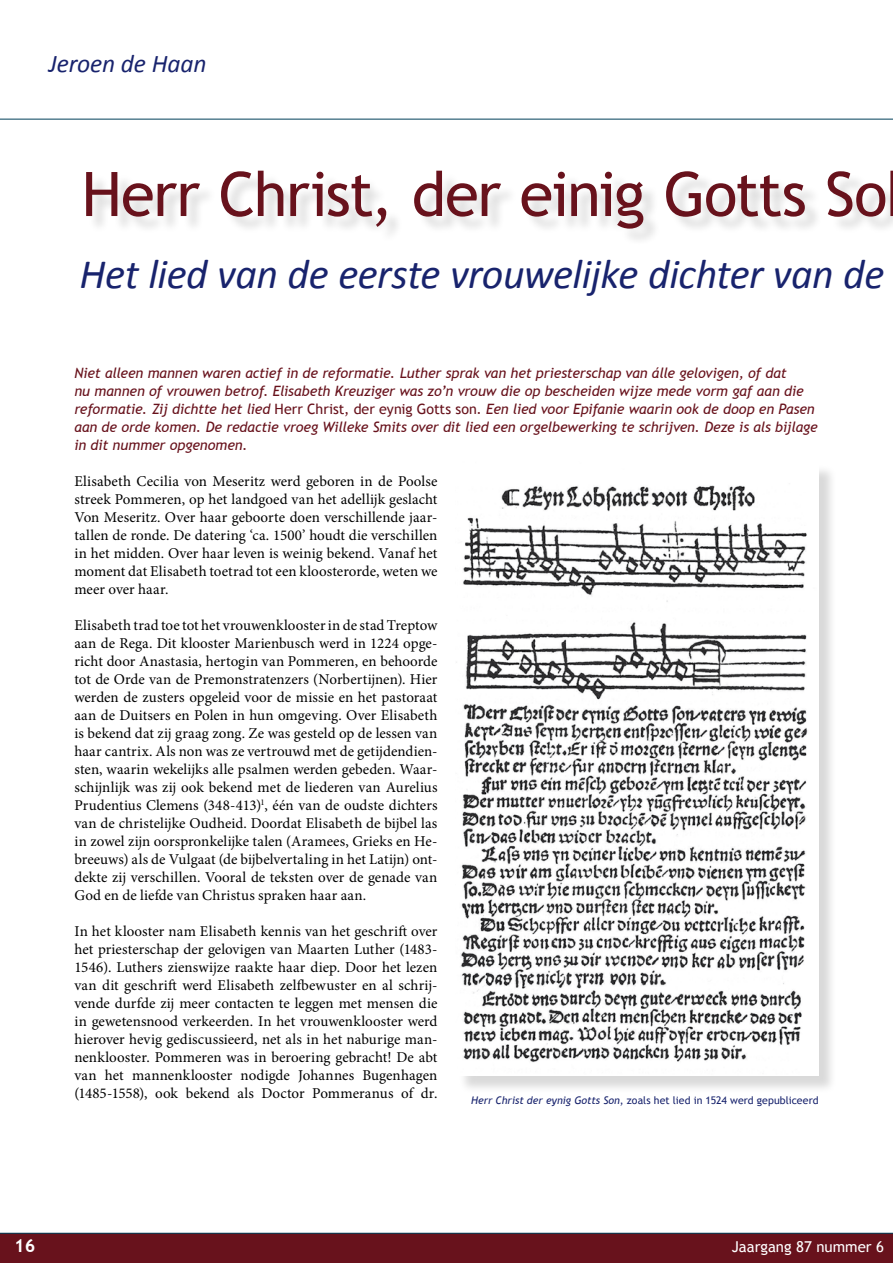
<style>
.page{position:relative;width:893px;height:1263px;background:#fff}
.page>*{position:absolute;margin:0;border:0;box-sizing:border-box;transform-origin:0 0}
.t1{font:61.5px "Trebuchet MS";letter-spacing:-.025em;color:#68121c}
.t2{font:italic 42px "Calibri";letter-spacing:-.015em;color:#18236d}
.t3{font:italic 25.5px "Calibri";letter-spacing:-.005em;color:#18236d}
.t4{font:700 18px "Trebuchet MS";color:#fff}
.t5{font:15px/18px "Minion Pro";letter-spacing:.005em;color:#000;text-align:justify}
.t6{font:15px "Trebuchet MS";color:#fff}
.t7{font:italic 14.25px/18px "Trebuchet MS";letter-spacing:-.01em;color:#68121c}
.t8{font:10.5px "Trebuchet MS";letter-spacing:.005em;color:#18236d}
.s1{font-style:normal}
.s2{font-style:italic}
</style>
<div class="page">
<div style="left:0;top:1233px;width:893px;height:30px;background:#68121c"></div>
<hr style="left:0;top:119px;width:893px;height:1px;background:#004059">
<div style="left:88px;top:173px;width:805px;height:74px;background:#000;opacity:.15"></div>
<div style="left:458px;top:464px;width:379px;height:629px;background:#000;opacity:.15"></div>
<img style="left:456px;top:464px;width:363px;height:611px">
<h3 class="t3" style="left:49px;top:48px;width:159px">Jeroen de Haan</h3>
<h1 class="t1" style="left:82px;top:158px;width:807px">Herr Christ, der einig Gotts So</h1>
<h2 class="t2" style="left:79px;top:248px;width:807px">Het lied van de eerste vrouwelijke dichter van de</h2>
<p class="t7" style="left:74px;top:364px;width:745px">Niet alleen mannen waren actief in de reformatie. Luther sprak van het priesterschap van álle gelovigen, of dat<br>nu mannen of vrouwen betrof. Elisabeth Kreuziger was zo’n vrouw die op bescheiden wijze mede vorm gaf aan die reformatie. Zij dichtte het lied <span class="s1">Herr Christ, der eynig Gotts son</span>. Een lied voor Epifanie waarin ook de doop en Pasen aan de orde komen. De redactie vroeg Willeke Smits over dit lied een orgelbewerking te schrijven. Deze is als bijlage in dit nummer opgenomen.</p>
<p class="t5" style="left:74px;top:472px;width:365px">Elisabeth Cecilia von Meseritz werd geboren in de Poolse streek Pommeren, op het landgoed van het adellijk geslacht Von Meseritz. Over haar geboorte doen verschillende jaar&shy;tallen de ronde. De datering ‘ca. 1500’ houdt die verschillen in het midden. Over haar leven is weinig bekend. Vanaf het moment dat Elisabeth toetrad tot een kloosterorde, weten we meer over haar.</p>
<p class="t5" style="left:74px;top:616px;width:365px">Elisabeth trad toe tot het vrouwenklooster in de stad Treptow aan de Rega. Dit klooster Marienbusch werd in 1224 opge&shy;richt door Anastasia, hertogin van Pommeren, en behoorde tot de Orde van de Premonstratenzers (Norbertijnen). Hier werden de zusters opgeleid voor de missie en het pastoraat aan de Duitsers en Polen in hun omgeving. Over Elisabeth is bekend dat zij graag zong. Ze was gesteld op de lessen van haar cantrix. Als non was ze vertrouwd met de getijdendien&shy;sten, waarin wekelijks alle psalmen werden gebeden. Waar&shy;schijnlijk was zij ook bekend met de liederen van Aurelius Prudentius Clemens (348-413)<sup>1</sup>, één van de oudste dichters van de christelijke Oudheid. Doordat Elisabeth de bijbel las in zowel zijn oorspronkelijke talen (Aramees, Grieks en He&shy;breeuws) als de Vulgaat (de bijbelvertaling in het Latijn) ont&shy;dekte zij verschillen. Vooral de teksten over de genade van God en de liefde van Christus spraken haar aan.</p>
<p class="t5" style="left:74px;top:922px;width:365px">In het klooster nam Elisabeth kennis van het geschrift over het priesterschap der gelovigen van Maarten Luther (1483- 1546). Luthers zienswijze raakte haar diep. Door het lezen van dit geschrift werd Elisabeth zelfbewuster en al schrij&shy;vende durfde zij meer contacten te leggen met mensen die in gewetensnood verkeerden. In het vrouwenklooster werd hierover hevig gediscussieerd, net als in het naburige man&shy;nenklooster. Pommeren was in beroering gebracht! De abt van het mannenklooster nodigde Johannes Bugenhagen (1485-1558), ook bekend als Doctor Pommeranus of dr.</p>
<p class="t8" style="left:471px;top:1094px;width:349px"><span class="s2">Herr Christ der eynig Gotts Son</span>, zoals het lied in 1524 werd gepubliceerd</p>
<p class="t4" style="left:14px;top:1234px;width:23px">16</p>
<p class="t6" style="left:732px;top:1238px;width:154px">Jaargang 87 nummer 6</p>
</div>
